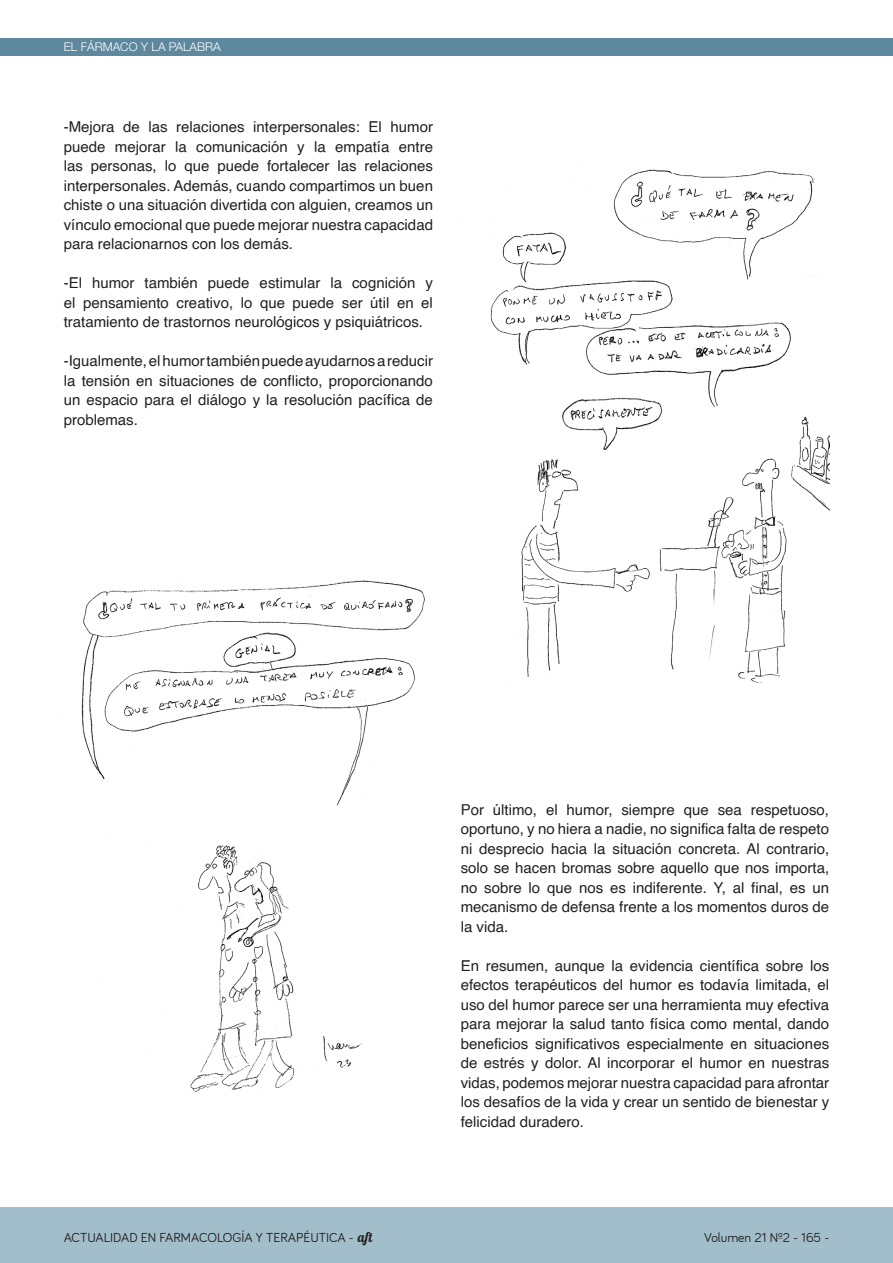
<style>
.page{position:relative;width:893px;height:1263px;background:#fff}
.page>*{position:absolute;margin:0;border:0;box-sizing:border-box;transform-origin:0 0}
.ESTANDAR_2{font:15px/19.5px "Helvetica";color:#231f20;text-align:justify}
.NUMERACIÓN{font:13.5px "Bariol";color:#231f20}
.t1{font:300 12px "Helvetica Neue";color:#fff}
.s1{font-family:"Lobster 1.4"}
</style>
<div class="page">
<div style="left:0;top:1208px;width:893px;height:55px;background:#a2becb"></div>
<img style="left:489px;top:166px;width:341px;height:516px">
<img style="left:81px;top:576px;width:344px;height:516px">
<div style="left:0;top:38px;width:893px;height:17px;background:#5d889e"></div>
<p class="t1" style="left:64px;top:40px;width:158px">EL FÁRMACO Y LA PALABRA</p>
<p class="ESTANDAR_2" style="left:64px;top:117px;width:371px">-Mejora de las relaciones interpersonales: El humor puede mejorar la comunicación y la empatía entre las personas, lo que puede fortalecer las relaciones interpersonales. Además, cuando compartimos un buen chiste o una situación divertida con alguien, creamos un vínculo emocional que puede mejorar nuestra capacidad para relacionarnos con los demás.</p>
<p class="ESTANDAR_2" style="left:64px;top:273px;width:371px">-El humor también puede estimular la cognición y el pensamiento creativo, lo que puede ser útil en el tratamiento de trastornos neurológicos y psiquiátricos.</p>
<p class="ESTANDAR_2" style="left:64px;top:351px;width:371px">-Igualmente, el humor también puede ayudarnos a reducir la tensión en situaciones de conflicto, proporcionando un espacio para el diálogo y la resolución pacífica de problemas.</p>
<p class="ESTANDAR_2" style="left:461px;top:800px;width:370px">Por último, el humor, siempre que sea respetuoso, oportuno, y no hiera a nadie, no significa falta de respeto ni desprecio hacia la situación concreta. Al contrario, solo se hacen bromas sobre aquello que nos importa, no sobre lo que nos es indiferente. Y, al final, es un mecanismo de defensa frente a los momentos duros de la vida.</p>
<p class="ESTANDAR_2" style="left:461px;top:956px;width:370px">En resumen, aunque la evidencia científica sobre los efectos terapéuticos del humor es todavía limitada, el uso del humor parece ser una herramienta muy efectiva para mejorar la salud tanto física como mental, dando beneficios significativos especialmente en situaciones de estrés y dolor. Al incorporar el humor en nuestras vidas, podemos mejorar nuestra capacidad para afrontar los desafíos de la vida y crear un sentido de bienestar y felicidad duradero.</p>
<p class="NUMERACIÓN" style="left:64px;top:1229px;width:310px">ACTUALIDAD EN FARMACOLOGÍA Y TERAPÉUTICA - <span class="s1">aft</span></p>
<p class="NUMERACIÓN" style="left:704px;top:1229px;width:127px">Volumen 21 Nº2 - 165 -</p>
</div>
